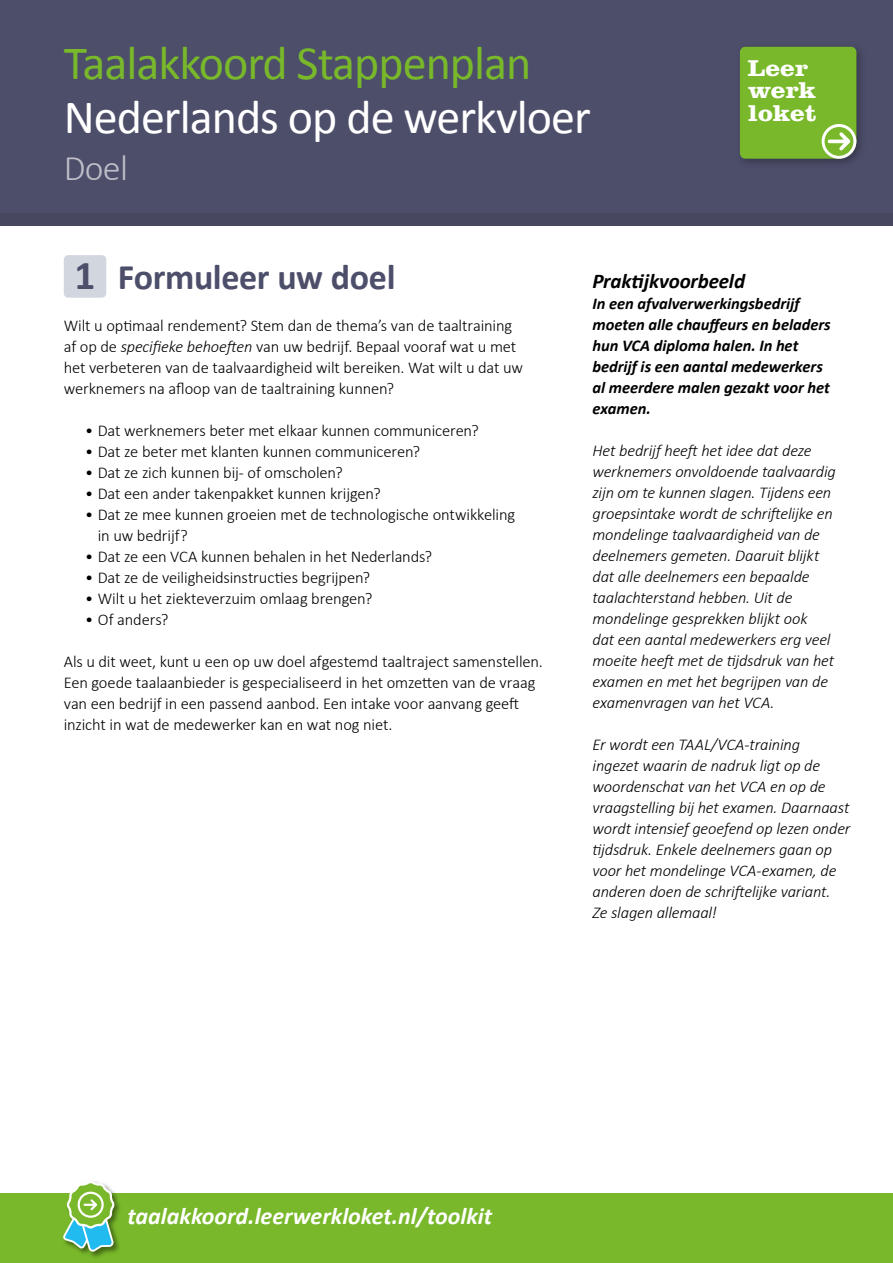
<style>
.page{position:relative;width:893px;height:1263px;background:#fff}
.page>*{position:absolute;margin:0;border:0;box-sizing:border-box;transform-origin:0 0}
.t1{font:48px "Calibri";letter-spacing:-.02em;color:#fff}
.t2{font:48px "Calibri";letter-spacing:-.02em;color:#78b82a}
.t3{font:700 41.25px "Calibri";color:#4d4e6a}
.t4{font:700 36px "Calibri";letter-spacing:-.01em;color:#4d4e6a}
.t5{font:300 36px "Calibri";color:#bfbfc9}
.t6{font:italic 700 24px "Calibri";color:#fff}
.t7{font:700 23.85px/22.8px "Clarendon LT Std";color:#fff;scale:1.11 1}
.t8{font:italic 700 21px "Calibri";letter-spacing:-.005em;color:#000}
.t9{font:300 16.5px/21px "Calibri";letter-spacing:-.01em;color:#000}
.t10{font:italic 300 16.5px/21px "Calibri";letter-spacing:-.01em;color:#000}
.t11{font:italic 700 16.5px/21px "Calibri";letter-spacing:-.005em;color:#000}
.s1{font-style:italic}
</style>
<div class="page">
<div style="left:0;top:0;width:893px;height:221px;background:#4d4e6a"></div>
<div style="left:735px;top:42px;width:132px;height:127px;background:#000;opacity:.3"></div>
<div style="left:740px;top:47px;width:116px;height:112px;background:#78b82a"></div>
<div style="left:64px;top:255px;width:42px;height:43px;background:#d2d6df;border-radius:4px"></div>
<div style="left:0;top:213px;width:893px;height:12px;background:#484760"></div>
<div style="left:0;top:1193px;width:893px;height:69px;background:#78b82a"></div>
<img style="left:63px;top:1197px;width:57px;height:61px">
<svg style="left:64px;top:1181px;width:53px;height:70px"></svg>
<h1 class="t2" style="left:64px;top:29px;width:469px">Taalakkoord Stappenplan</h1>
<h1 class="t1" style="left:64px;top:84px;width:528px">Nederlands op de werkvloer</h1>
<h3 class="t5" style="left:64px;top:145px;width:66px">Doel</h3>
<h3 class="t7" style="left:748px;top:56px;width:63px">Leer werk loket</h3>
<h2 class="t3" style="left:75px;top:246px;width:22px">1</h2>
<h3 class="t4" style="left:118px;top:251px;width:279px">Formuleer uw doel</h3>
<p class="t9" style="left:64px;top:314px;width:461px">Wilt u optimaal rendement? Stem dan de thema’s van de taaltraining af op de <span class="s1">specifieke behoeften</span> van uw bedrijf. Bepaal vooraf wat u met het verbeteren van de taalvaardigheid wilt bereiken. Wat wilt u dat uw werknemers na afloop van de taaltraining kunnen?</p>
<p class="t9" style="left:85px;top:419px;width:395px">• Dat werknemers beter met elkaar kunnen communiceren?</p>
<p class="t9" style="left:85px;top:440px;width:337px">• Dat ze beter met klanten kunnen communiceren?</p>
<p class="t9" style="left:85px;top:461px;width:259px">• Dat ze zich kunnen bij- of omscholen?</p>
<p class="t9" style="left:85px;top:482px;width:297px">• Dat een ander takenpakket kunnen krijgen?</p>
<p class="t9" style="left:98px;top:503px;width:419px;text-indent:-13px">• Dat ze mee kunnen groeien met de technologische ontwikkeling in uw bedrijf?</p>
<p class="t9" style="left:85px;top:545px;width:349px">• Dat ze een VCA kunnen behalen in het Nederlands?</p>
<p class="t9" style="left:85px;top:566px;width:287px">• Dat ze de veiligheidsinstructies begrijpen?</p>
<p class="t9" style="left:85px;top:587px;width:289px">• Wilt u het ziekteverzuim omlaag brengen?</p>
<p class="t9" style="left:85px;top:608px;width:85px">• Of anders?</p>
<p class="t9" style="left:64px;top:650px;width:481px">Als u dit weet, kunt u een op uw doel afgestemd taaltraject samenstellen.<br>Een goede taalaanbieder is gespecialiseerd in het omzetten van de vraag van een bedrijf in een passend aanbod. Een intake voor aanvang geeft inzicht in wat de medewerker kan en wat nog niet.</p>
<p class="t8" style="left:592px;top:266px;width:154px">Praktijkvoorbeeld</p>
<p class="t11" style="left:592px;top:292px;width:240px">In een afvalverwerkingsbedrijf moeten alle chauffeurs en beladers hun VCA diploma halen. In het bedrijf is een aantal medewerkers al meerdere malen gezakt voor het examen.</p>
<p class="t10" style="left:592px;top:440px;width:245px">Het bedrijf heeft het idee dat deze werknemers onvoldoende taalvaardig zijn om te kunnen slagen. Tijdens een groepsintake wordt de schriftelijke en mondelinge taalvaardigheid van de deelnemers gemeten. Daaruit blijkt dat alle deelnemers een bepaalde taalachterstand hebben. Uit de mondelinge gesprekken blijkt ook<br>dat een aantal medewerkers erg veel moeite heeft met de tijdsdruk van het examen en met het begrijpen van de examenvragen van het VCA.</p>
<p class="t10" style="left:592px;top:734px;width:259px">Er wordt een TAAL/VCA-training ingezet waarin de nadruk ligt op de woordenschat van het VCA en op de vraagstelling bij het examen. Daarnaast wordt intensief geoefend op lezen onder tijdsdruk. Enkele deelnemers gaan op voor het mondelinge VCA-examen, de anderen doen de schriftelijke variant.<br>Ze slagen allemaal!</p>
<h3 class="t6" style="left:128px;top:1199px;width:366px">taalakkoord.leerwerkloket.nl/toolkit</h3>
</div>
